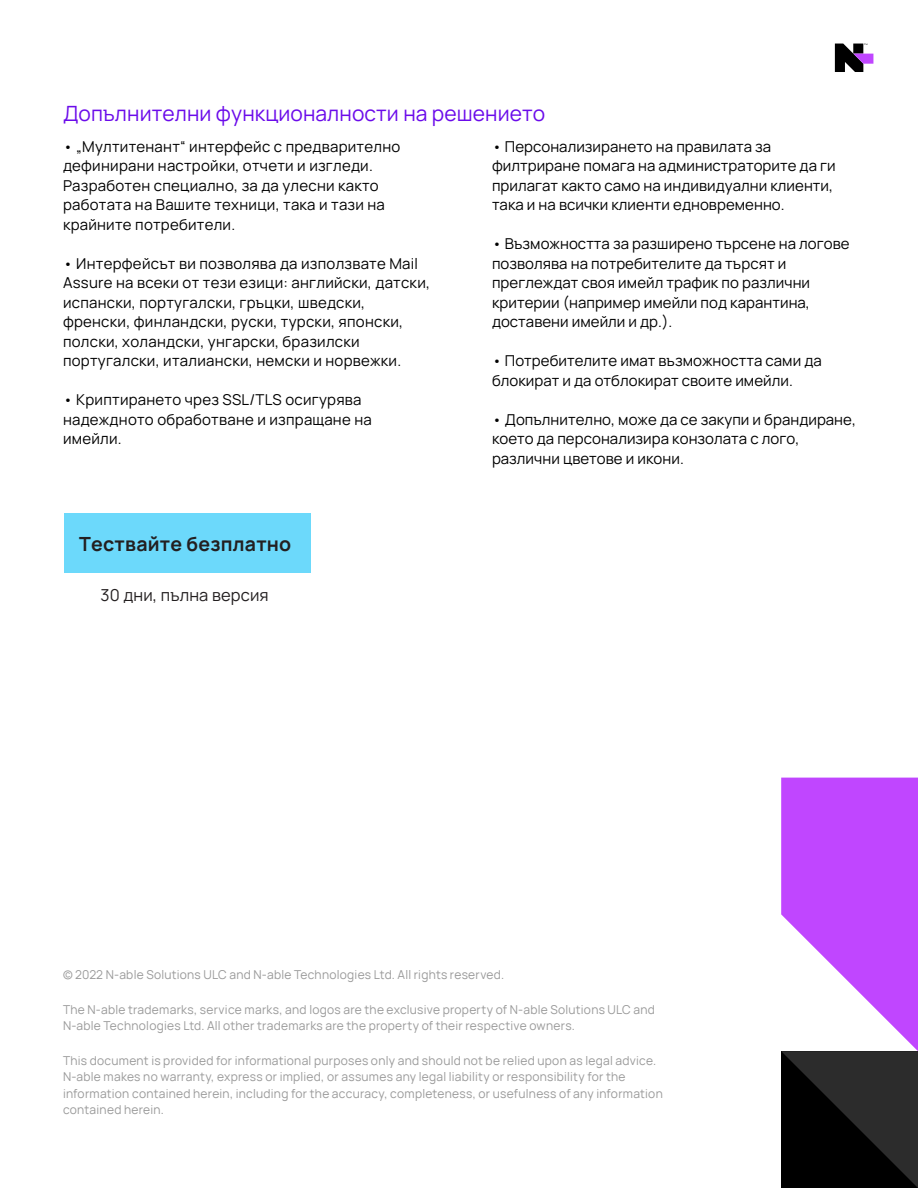
<style>
.page{position:relative;width:918px;height:1188px;background:#fff}
.page>*{position:absolute;margin:0;border:0;box-sizing:border-box;transform-origin:0 0}
.Subheading_3{font:21px "Manrope";letter-spacing:.005em;color:#6b0bea}
.Bullets_0{font:700 19.5px "Manrope";letter-spacing:.01em;color:#231f20}
.Bullets_0-2{font:16.5px "Manrope";letter-spacing:.01em;color:#231f20}
.t1{font:15px/19.5px "Manrope";letter-spacing:.005em;color:#000}
.t2{font:12px/16.5px "Manrope";letter-spacing:.02em;color:#999}
</style>
<div class="page">
<svg style="left:835px;top:44px;width:38px;height:28px"></svg>
<svg style="left:781px;top:778px;width:137px;height:410px"></svg>
<div style="left:64px;top:513px;width:247px;height:59px;background:#6cd9fb"></div>
<p class="Subheading_3" style="left:63px;top:99px;width:484px">Допълнителни функционалности на решението</p>
<p class="t1" style="left:63px;top:136px;width:339px">• „Мултитенант“ интерфейс с предварително дефинирани настройки, отчети и изгледи.<br>Разработен специално, за да улесни както работата на Вашите техници, така и тази на крайните потребители.</p>
<p class="t1" style="left:63px;top:253px;width:369px">• Интерфейсът ви позволява да използвате Mail Assure на всеки от тези езици: английски, датски, испански, португалски, гръцки, шведски, френски, финландски, руски, турски, японски, полски, холандски, унгарски, бразилски португалски, италиански, немски и норвежки.</p>
<p class="t1" style="left:63px;top:390px;width:310px">• Криптирането чрез SSL/TLS осигурява надеждното обработване и изпращане на имейли.</p>
<p class="t1" style="left:492px;top:136px;width:345px">• Персонализирането на правилата за филтриране помага на администраторите да ги прилагат както само на индивидуални клиенти, така и на всички клиенти едновременно.</p>
<p class="t1" style="left:492px;top:234px;width:359px">• Възможността за разширено търсене на логове позволява на потребителите да търсят и преглеждат своя имейл трафик по различни критерии (например имейли под карантина, доставени имейли и др.).</p>
<p class="t1" style="left:492px;top:351px;width:331px">• Потребителите имат възможността сами да блокират и да отблокират своите имейли.</p>
<p class="t1" style="left:492px;top:409px;width:366px">• Допълнително, може да се закупи и брандиране, което да персонализира конзолата с лого, различни цветове и икони.</p>
<p class="Bullets_0" style="left:79px;top:530px;width:214px">Тествайте безплатно</p>
<p class="Bullets_0-2" style="left:101px;top:583px;width:170px">30 дни, пълна версия</p>
<p class="t2" style="left:63px;top:966px;width:443px">© 2022 N-able Solutions ULC and N-able Technologies Ltd. All rights reserved.</p>
<p class="t2" style="left:63px;top:1000px;width:594px">The N-able trademarks, service marks, and logos are the exclusive property of N-able Solutions ULC and<br>N-able Technologies Ltd. All other trademarks are the property of their respective owners.</p>
<p class="t2" style="left:63px;top:1051px;width:601px">This document is provided for informational purposes only and should not be relied upon as legal advice.<br>N-able makes no warranty, express or implied, or assumes any legal liability or responsibility for the information contained herein, including for the accuracy, completeness, or usefulness of any information contained herein.</p>
</div>
